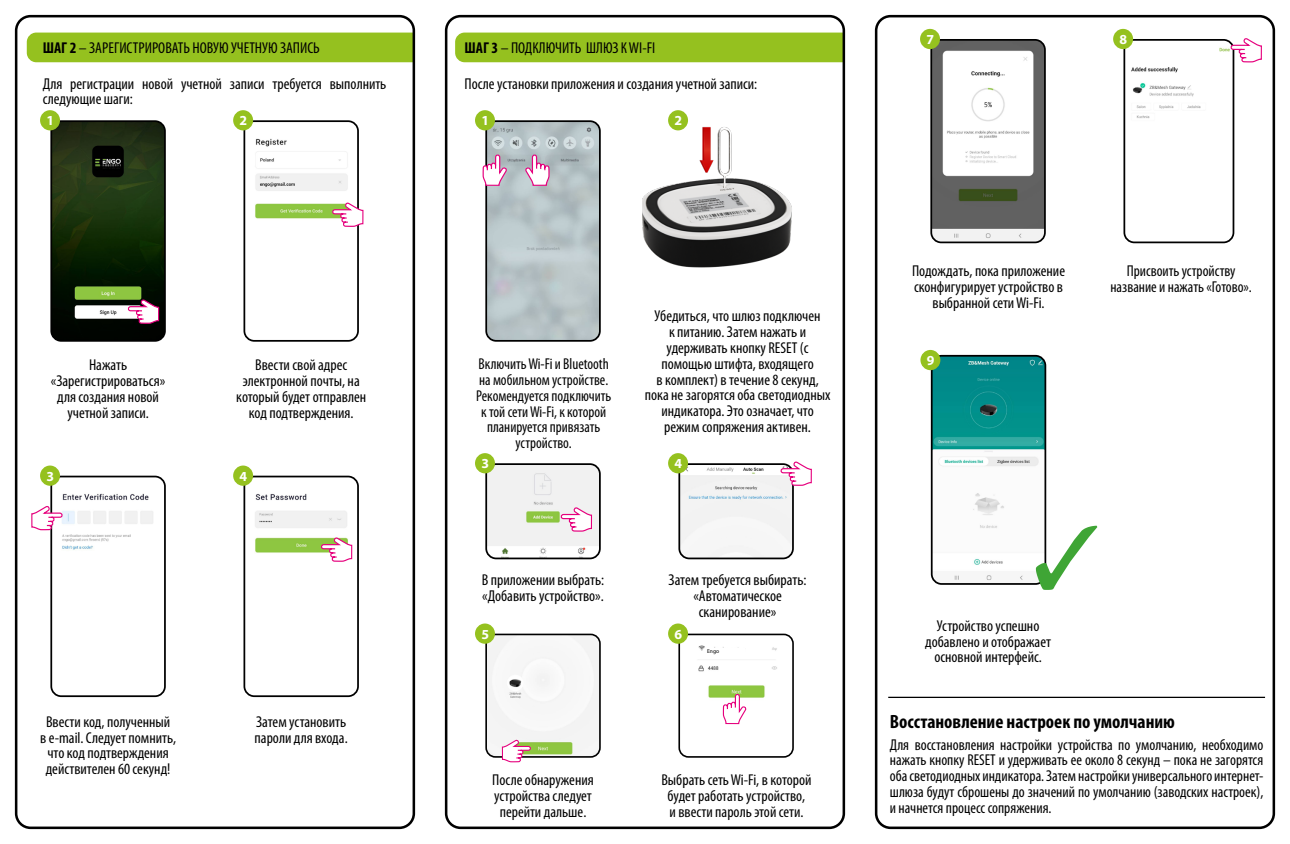
<style>
.page{position:relative;width:1290px;height:844px;background:#fff}
.page>*{position:absolute;margin:0;border:0;box-sizing:border-box;transform-origin:0 0}
.t1{font:700 condensed 19.25px "Myriad Pro";color:#000}
.t2{font:condensed 15.75px/15.8px "Myriad Pro";color:#000;text-align:center}
.t3{font:condensed 15.75px/15.8px "Myriad Pro";color:#000;text-align:center;scale:.95 1}
.t4{font:700 13.83px "Myriad Pro";color:#fff}
.t5{font:5.6px "Myriad Pro";color:#000}
.s1{font-weight:700}
</style>
<div class="page">
<div style="left:27px;top:33px;width:384px;height:29px;background:#95c11f"></div>
<div style="left:455px;top:33px;width:386px;height:29px;background:#95c11f"></div>
<div style="left:15px;top:15px;width:400px;height:813px;border:3px solid #000;border-radius:14px"></div>
<div style="left:445px;top:15px;width:400px;height:813px;border:3px solid #000;border-radius:14px"></div>
<div style="left:875px;top:15px;width:400px;height:813px;border:3px solid #000;border-radius:14px"></div>
<div style="left:487px;top:636px;width:113px;height:120px;background:#f6f6f6"></div>
<div style="left:485px;top:633px;width:116px;height:124px;border:2px solid #000;border-radius:9px"></div>
<img style="left:681px;top:636px;width:112px;height:120px">
<div style="left:678px;top:633px;width:116px;height:124px;border:2px solid #000;border-radius:9px"></div>
<hr style="left:888px;top:696px;width:377px;height:1px;background:#000">
<svg style="left:502px;top:739px;width:29px;height:23px"></svg>
<svg style="left:723px;top:694px;width:23px;height:29px"></svg>
<div style="left:708px;top:647px;width:38px;height:10px;background:#fff"></div>
<img style="left:51px;top:123px;width:114px;height:218px">
<div style="left:50px;top:120px;width:116px;height:221px;border:2px solid #000;border-radius:10px"></div>
<img style="left:933px;top:40px;width:112px;height:200px">
<div style="left:930px;top:39px;width:116px;height:204px;border:2px solid #000;border-radius:10px"></div>
<img style="left:53px;top:478px;width:112px;height:218px">
<div style="left:50px;top:475px;width:116px;height:222px;border:2px solid #000;border-radius:10px"></div>
<img style="left:486px;top:123px;width:114px;height:218px">
<div style="left:485px;top:120px;width:116px;height:221px;border:2px solid #000;border-radius:10px"></div>
<img style="left:488px;top:466px;width:112px;height:92px">
<div style="left:485px;top:463px;width:116px;height:96px;border:2px solid #000;border-radius:10px"></div>
<img style="left:246px;top:123px;width:112px;height:218px">
<div style="left:243px;top:120px;width:116px;height:221px;border:2px solid #000;border-radius:10px"></div>
<img style="left:1126px;top:40px;width:107px;height:202px">
<div style="left:1123px;top:39px;width:111px;height:204px;border:2px solid #000;border-radius:10px"></div>
<img style="left:932px;top:355px;width:113px;height:228px">
<div style="left:931px;top:355px;width:115px;height:229px;border:2px solid #000;border-radius:10px"></div>
<img style="left:246px;top:478px;width:112px;height:218px">
<div style="left:243px;top:475px;width:116px;height:222px;border:2px solid #000;border-radius:10px"></div>
<img style="left:681px;top:466px;width:112px;height:92px">
<div style="left:678px;top:463px;width:116px;height:96px;border:2px solid #000;border-radius:10px"></div>
<svg style="left:128px;top:299px;width:31px;height:25px"></svg>
<svg style="left:1230px;top:38px;width:31px;height:24px"></svg>
<svg style="left:32px;top:506px;width:31px;height:24px"></svg>
<svg style="left:332px;top:202px;width:31px;height:25px"></svg>
<svg style="left:482px;top:154px;width:25px;height:31px"></svg>
<svg style="left:525px;top:154px;width:24px;height:31px"></svg>
<svg style="left:321px;top:537px;width:31px;height:24px"></svg>
<svg style="left:780px;top:461px;width:31px;height:24px"></svg>
<svg style="left:561px;top:507px;width:30px;height:24px"></svg>
<div style="left:40px;top:110px;width:20px;height:20px;background:#95c11f;border-radius:50%"></div>
<div style="left:920px;top:29px;width:20px;height:20px;background:#95c11f;border-radius:50%"></div>
<div style="left:920px;top:350px;width:20px;height:20px;background:#95c11f;border-radius:50%"></div>
<div style="left:40px;top:465px;width:20px;height:20px;background:#95c11f;border-radius:50%"></div>
<div style="left:475px;top:110px;width:20px;height:20px;background:#95c11f;border-radius:50%"></div>
<div style="left:475px;top:453px;width:20px;height:20px;background:#95c11f;border-radius:50%"></div>
<div style="left:475px;top:623px;width:20px;height:20px;background:#95c11f;border-radius:50%"></div>
<div style="left:233px;top:110px;width:20px;height:20px;background:#95c11f;border-radius:50%"></div>
<div style="left:1113px;top:29px;width:20px;height:20px;background:#95c11f;border-radius:50%"></div>
<div style="left:233px;top:465px;width:20px;height:20px;background:#95c11f;border-radius:50%"></div>
<div style="left:668px;top:110px;width:20px;height:20px;background:#95c11f;border-radius:50%"></div>
<div style="left:668px;top:623px;width:20px;height:20px;background:#95c11f;border-radius:50%"></div>
<div style="left:668px;top:453px;width:20px;height:20px;background:#95c11f;border-radius:50%"></div>
<img style="left:642px;top:120px;width:150px;height:148px">
<svg style="left:1036px;top:525px;width:11px;height:60px"></svg>
<p class="t2" style="left:43px;top:40px;width:279px"><span class="s1">ШАГ 2</span> – ЗАРЕГИСТРИРОВАТЬ НОВУЮ УЧЕТНУЮ ЗАПИСЬ</p>
<p class="t2" style="left:43px;top:75px;width:345px;text-align:left">Для регистрации новой учетной записи требуется выполнить следующие шаги:</p>
<p class="t2" style="left:464px;top:75px;width:294px">После установки приложения и создания учетной записи:</p>
<p class="t2" style="left:464px;top:40px;width:192px"><span class="s1">ШАГ 3</span> – ПОДКЛЮЧИТЬ ШЛЮЗ К WI-FI</p>
<p class="t4" style="left:47px;top:112px;width:9px">1</p>
<p class="t4" style="left:240px;top:112px;width:9px">2</p>
<p class="t2" style="left:51px;top:357px;width:116px">Нажать «Зарегистрироваться» для создания новой учетной записи.</p>
<p class="t4" style="left:47px;top:467px;width:9px">3</p>
<p class="t2" style="left:236px;top:357px;width:131px">Ввести свой адрес электронной почты, на который будет отправлен код подтверждения.</p>
<p class="t4" style="left:240px;top:467px;width:9px">4</p>
<p class="t2" style="left:40px;top:713px;width:138px">Ввести код, полученный<br>в e-mail. Следует помнить, что код подтверждения действителен 60 секунд!</p>
<p class="t2" style="left:255px;top:713px;width:95px;text-align:left">Затем установить пароли для входа.</p>
<p class="t4" style="left:481px;top:112px;width:9px">1</p>
<p class="t4" style="left:674px;top:112px;width:9px">2</p>
<p class="t3" style="left:476px;top:356px;width:144px">Включить Wi-Fi и Bluetooth на мобильном устройстве.<br>Рекомендуется подключить к той сети Wi-Fi, к которой планируется привязать устройство.</p>
<p class="t4" style="left:481px;top:454px;width:9px">3</p>
<p class="t2" style="left:645px;top:308px;width:187px">Убедиться, что шлюз подключен<br>к питанию. Затем нажать и удерживать кнопку RESET (с помощью штифта, входящего<br>в комплект) в течение 8 секунд, пока не загорятся оба светодиодных индикатора. Это означает, что режим сопряжения активен.</p>
<p class="t4" style="left:674px;top:454px;width:9px">4</p>
<p class="t2" style="left:482px;top:572px;width:124px;text-align:left">В приложении выбрать: «Добавить устройство».</p>
<p class="t4" style="left:481px;top:625px;width:9px">5</p>
<p class="t2" style="left:668px;top:572px;width:139px">Затем требуется выбирать: «Автоматическое сканирование»</p>
<p class="t4" style="left:674px;top:625px;width:9px">6</p>
<p class="t5" style="left:707px;top:647px;width:14px">Engo</p>
<p class="t2" style="left:492px;top:771px;width:103px">После обнаружения устройства следует перейти дальше.</p>
<p class="t2" style="left:661px;top:771px;width:152px">Выбрать сеть Wi-Fi, в которой будет работать устройство,<br>и ввести пароль этой сети.</p>
<p class="t4" style="left:926px;top:30px;width:9px">7</p>
<p class="t4" style="left:1119px;top:30px;width:9px">8</p>
<p class="t2" style="left:912px;top:263px;width:155px">Подождать, пока приложение сконфигурирует устройство в выбранной сети Wi-Fi.</p>
<p class="t4" style="left:927px;top:351px;width:9px">9</p>
<p class="t2" style="left:1110px;top:263px;width:143px">Присвоить устройству название и нажать «Готово».</p>
<p class="t2" style="left:925px;top:617px;width:127px">Устройство успешно добавлено и отображает основной интерфейс.</p>
<p class="t1" style="left:890px;top:709px;width:287px">Восстановление настроек по умолчанию</p>
<p class="t2" style="left:890px;top:736px;width:375px;text-align:justify">Для восстановления настройки устройства по умолчанию, необходимо нажать кнопку RESET и удерживать ее около 8 секунд – пока не загорятся оба светодиодных индикатора. Затем настройки универсального интернет&shy;шлюза будут сброшены до значений по умолчанию (заводских настроек), и начнется процесс сопряжения.</p>
</div>
